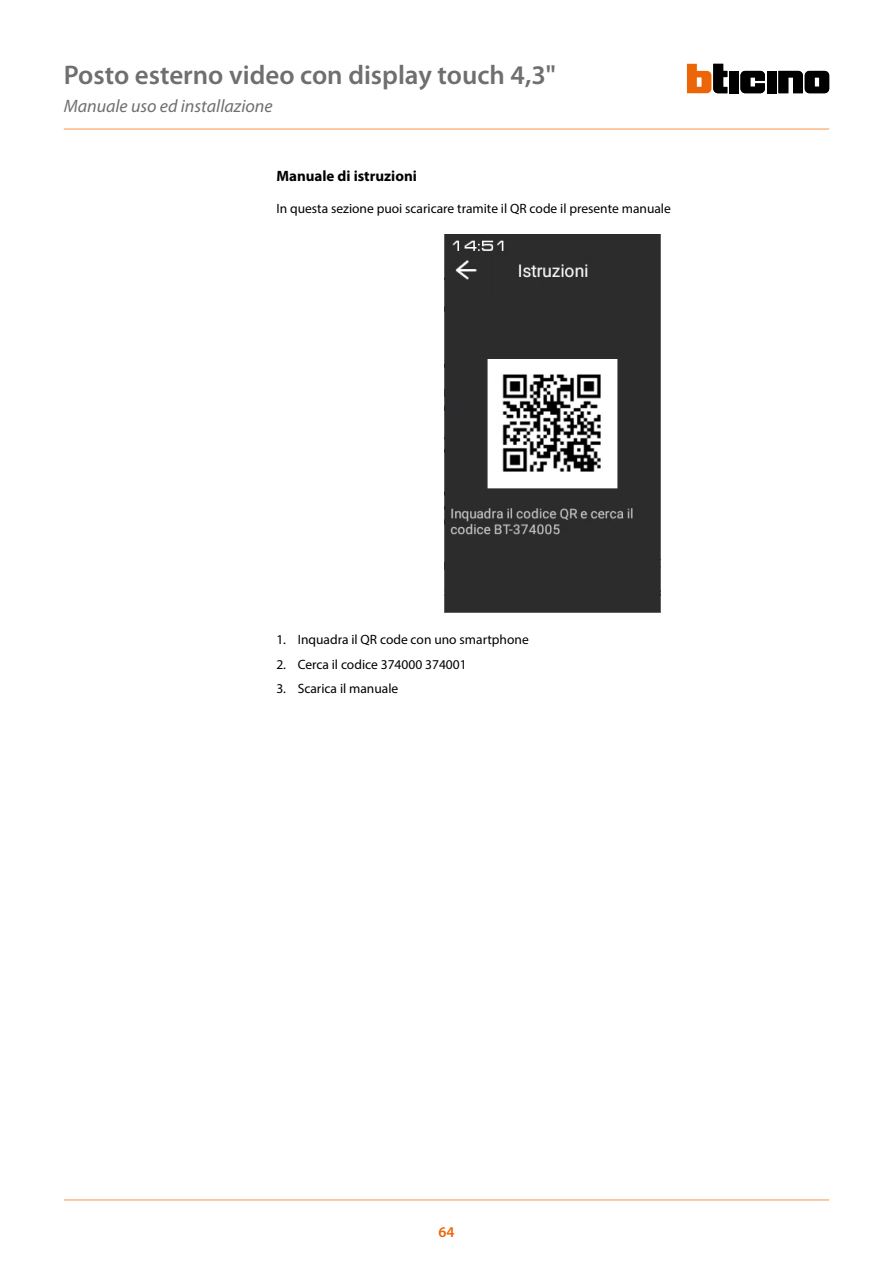
<style>
.page{position:relative;width:893px;height:1263px;background:#fff}
.page>*{position:absolute;margin:0;border:0;box-sizing:border-box;transform-origin:0 0}
.t1{font:600 27px "Myriad Pro";color:#706f6f}
.t2{font:italic 18px "Myriad Pro";color:#706f6f}
.t3{font:700 15px "Myriad Pro";color:#000}
.t4{font:600 15px "Myriad Pro";color:#ec6608}
.t5{font:13.5px "Myriad Pro";color:#000}
</style>
<div class="page">
<hr style="left:64px;top:128px;width:765px;height:2px;background:#f8b887">
<hr style="left:64px;top:1199px;width:765px;height:2px;background:#f8b887">
<svg style="left:740px;top:71px;width:25px;height:22px"></svg>
<div style="left:767px;top:71px;width:10px;height:22px;background:#000"></div>
<div style="left:729px;top:71px;width:10px;height:22px;background:#000"></div>
<svg style="left:687px;top:64px;width:40px;height:29px"></svg>
<svg style="left:778px;top:71px;width:51px;height:22px"></svg>
<img style="left:445px;top:234px;width:216px;height:379px">
<h1 class="t1" style="left:64px;top:58px;width:494px">Posto esterno video con display touch 4,3"</h1>
<h2 class="t2" style="left:64px;top:95px;width:210px">Manuale uso ed installazione</h2>
<p class="t3" style="left:276px;top:166px;width:142px">Manuale di istruzioni</p>
<p class="t5" style="left:276px;top:200px;width:396px">In questa sezione puoi scaricare tramite il QR code il presente manuale</p>
<p class="t5" style="left:276px;top:631px;width:254px">1. Inquadra il QR code con uno smartphone</p>
<p class="t5" style="left:276px;top:656px;width:192px">2. Cerca il codice 374000 374001</p>
<p class="t5" style="left:276px;top:680px;width:123px">3. Scarica il manuale</p>
<p class="t4" style="left:438px;top:1222px;width:18px">64</p>
</div>
